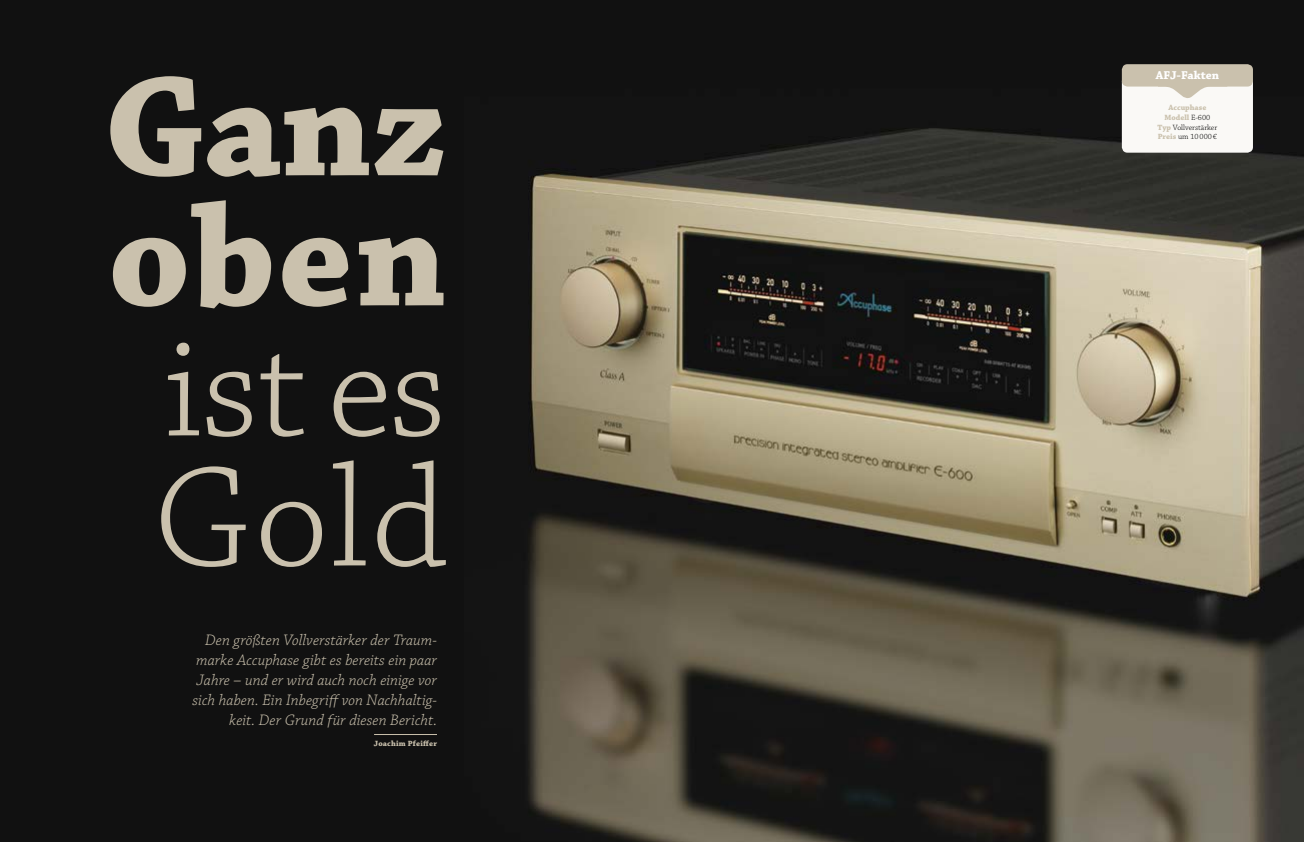
<style>
.page{position:relative;width:1304px;height:842px;background:#111}
.page>*{position:absolute;margin:0;border:0;box-sizing:border-box;transform-origin:0 0}
.t1{font:300 150px/130px "Chaparral Pro";letter-spacing:.005em;color:#cac1ad}
.t2{font:700 150px/130px "Chaparral Pro";letter-spacing:.005em;color:#cac1ad}
.t3{font:italic 300 16px/20px "Chaparral Pro";color:#cac1ad;text-align:right}
.t4{font:700 12px "Chaparral Pro";color:#fff}
.t5{font:300 8px/9.6px "Chaparral Pro";color:#000;text-align:center}
.t6{font:700 8px "Chaparral Pro";letter-spacing:.03em;color:#cac1ad}
.s1{font-weight:700;color:#cac1ad}
</style>
<div class="page">
<img style="left:528px;top:64px;width:776px;height:778px">
<hr style="left:374px;top:734px;width:63px;height:1px;background:#cac1ad">
<div style="left:1122px;top:76px;width:131px;height:77px;background:#faf9f6;border-radius:6px"></div>
<svg style="left:1168px;top:87px;width:38px;height:11px"></svg>
<div style="left:1122px;top:64px;width:131px;height:23px;background:#cac1ad;border-radius:6px"></div>
<h1 class="t2" style="left:104px;top:67px;width:345px">Ganz oben</h1>
<h1 class="t1" style="left:153px;top:330px;width:295px">ist es<br>Gold</h1>
<p class="t3" style="left:193px;top:630px;width:246px">Den größten Vollverstärker der Traum&shy;marke Accuphase gibt es bereits ein paar Jahre – und er wird auch noch einige vor sich haben. Ein Inbegriff von Nachhaltig&shy;keit. Der Grund für diesen Bericht.</p>
<p class="t6" style="left:374px;top:739px;width:65px">Joachim Pfeiffer</p>
<p class="t4" style="left:1156px;top:68px;width:65px">AFJ-Fakten</p>
<p class="t5" style="left:1158px;top:103px;width:61px"><span class="s1">Accuphase<br>Modell</span> E-600<br><span class="s1">Typ</span> Vollverstärker<br><span class="s1">Preis</span> um 10000€</p>
</div>
